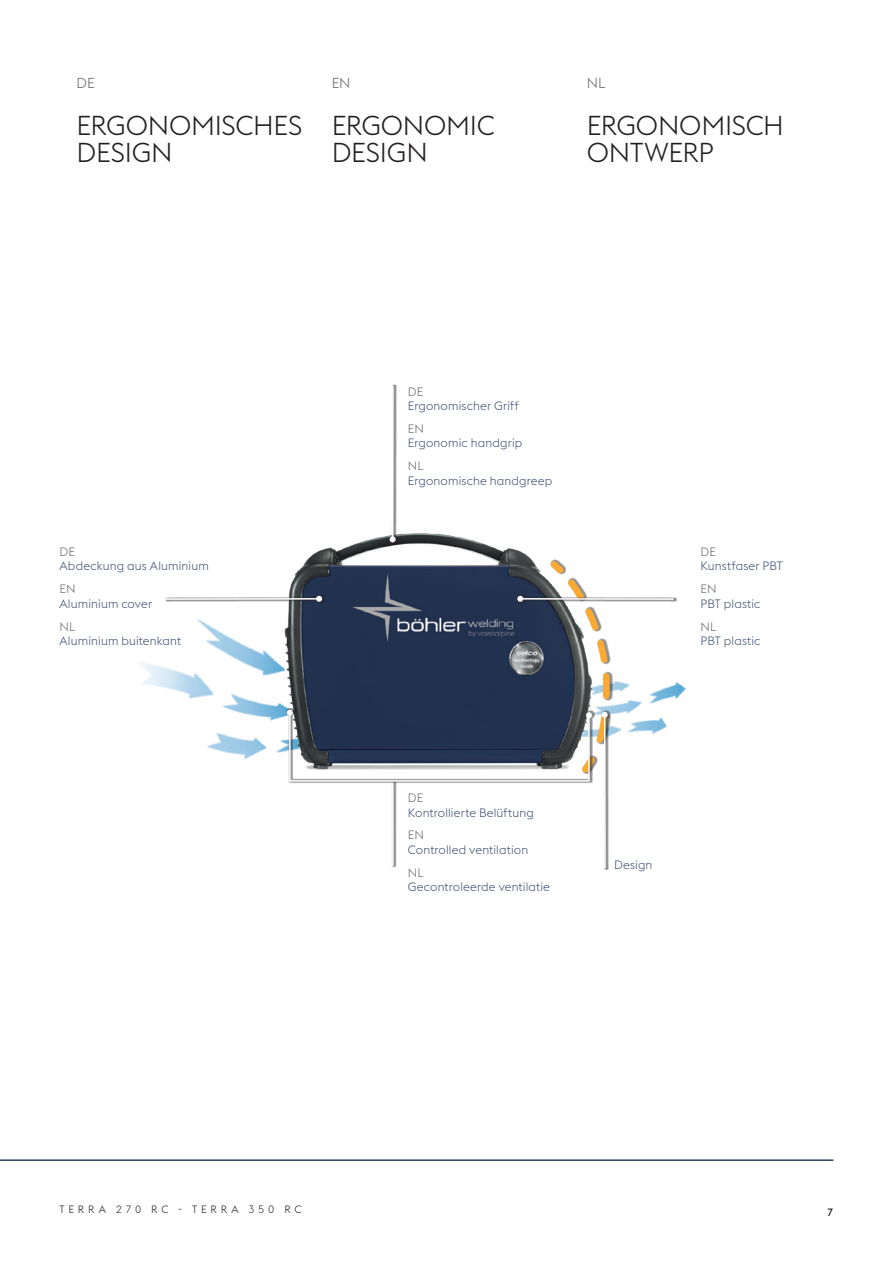
<style>
.page{position:relative;width:893px;height:1263px;background:#fff}
.page>*{position:absolute;margin:0;border:0;box-sizing:border-box;transform-origin:0 0}
.HL-2_single_column{font:300 27px/27px "voestalpine";letter-spacing:-.01em;color:#231f20}
.Language_single_colu{font:300 14.25px "voestalpine";color:#6c6d70}
.Caption_language{font:300 12px "voestalpine";letter-spacing:.015em;color:#3e5172}
.Caption_language-2{font:300 12px "voestalpine";letter-spacing:.01em;color:#6c6d70}
.t1{font:300 10.5px "voestalpine";letter-spacing:.355em;color:#231f20}
.t2{font:500 10.5px "voestalpine";color:#231f20}
</style>
<div class="page">
<hr style="left:0;top:1159px;width:833px;height:2px;background:#284264">
<img style="left:139px;top:533px;width:546px;height:251px">
<div style="left:165px;top:594px;width:160px;height:10px;background:#231f20;opacity:.5"></div>
<hr style="left:166px;top:598px;width:153px;height:2px;background:#fff">
<div style="left:517px;top:594px;width:160px;height:10px;background:#231f20;opacity:.5"></div>
<hr style="left:520px;top:598px;width:154px;height:2px;background:#fff">
<div style="left:389px;top:384px;width:10px;height:160px;background:#231f20;opacity:.5"></div>
<hr style="left:392px;top:386px;width:2px;height:153px;background:#fff">
<svg style="left:390px;top:536px;width:6px;height:6px"></svg>
<div style="left:601px;top:710px;width:10px;height:160px;background:#231f20;opacity:.5"></div>
<hr style="left:604px;top:715px;width:2px;height:153px;background:#fff">
<div style="left:392px;top:780px;width:5px;height:87px;background:#231f20;opacity:.5"></div>
<hr style="left:392px;top:782px;width:2px;height:84px;background:#fff">
<svg style="left:287px;top:555px;width:326px;height:227px"></svg>
<p class="Language_single_colu" style="left:77px;top:75px;width:20px">DE</p>
<p class="Language_single_colu" style="left:332px;top:75px;width:20px">EN</p>
<p class="Language_single_colu" style="left:587px;top:75px;width:20px">NL</p>
<p class="HL-2_single_column" style="left:77px;top:112px;width:227px">ERGONOMISCHES<br>DESIGN</p>
<p class="HL-2_single_column" style="left:332px;top:112px;width:165px">ERGONOMIC<br>DESIGN</p>
<p class="HL-2_single_column" style="left:587px;top:112px;width:199px">ERGONOMISCH<br>ONTWERP</p>
<p class="Caption_language-2" style="left:60px;top:545px;width:17px">DE</p>
<p class="Caption_language" style="left:60px;top:559px;width:151px">Abdeckung aus Aluminium</p>
<p class="Caption_language-2" style="left:60px;top:582px;width:18px">EN</p>
<p class="Caption_language" style="left:60px;top:596px;width:94px">Aluminium cover</p>
<p class="Caption_language-2" style="left:60px;top:619px;width:17px">NL</p>
<p class="Caption_language" style="left:60px;top:634px;width:123px">Aluminium buitenkant</p>
<p class="Caption_language-2" style="left:408px;top:385px;width:17px">DE</p>
<p class="Caption_language" style="left:408px;top:399px;width:112px">Ergonomischer Griff</p>
<p class="Caption_language-2" style="left:408px;top:422px;width:18px">EN</p>
<p class="Caption_language" style="left:408px;top:436px;width:116px">Ergonomic handgrip</p>
<p class="Caption_language-2" style="left:408px;top:459px;width:17px">NL</p>
<p class="Caption_language" style="left:408px;top:474px;width:146px">Ergonomische handgreep</p>
<p class="Caption_language-2" style="left:408px;top:791px;width:17px">DE</p>
<p class="Caption_language" style="left:408px;top:805px;width:128px">Kontrollierte Belüftung</p>
<p class="Caption_language-2" style="left:408px;top:828px;width:18px">EN</p>
<p class="Caption_language" style="left:408px;top:843px;width:122px">Controlled ventilation</p>
<p class="Caption_language-2" style="left:408px;top:865px;width:17px">NL</p>
<p class="Caption_language" style="left:408px;top:880px;width:144px">Gecontroleerde ventilatie</p>
<p class="Caption_language-2" style="left:701px;top:545px;width:17px">DE</p>
<p class="Caption_language" style="left:701px;top:559px;width:84px">Kunstfaser PBT</p>
<p class="Caption_language-2" style="left:701px;top:582px;width:18px">EN</p>
<p class="Caption_language" style="left:701px;top:596px;width:61px">PBT plastic</p>
<p class="Caption_language-2" style="left:701px;top:619px;width:17px">NL</p>
<p class="Caption_language" style="left:701px;top:634px;width:61px">PBT plastic</p>
<p class="Caption_language" style="left:614px;top:857px;width:40px">Design</p>
<p class="t1" style="left:60px;top:1203px;width:243px">TERRA 270 RC - TERRA 350 RC</p>
<p class="t2" style="left:827px;top:1206px;width:8px">7</p>
</div>
